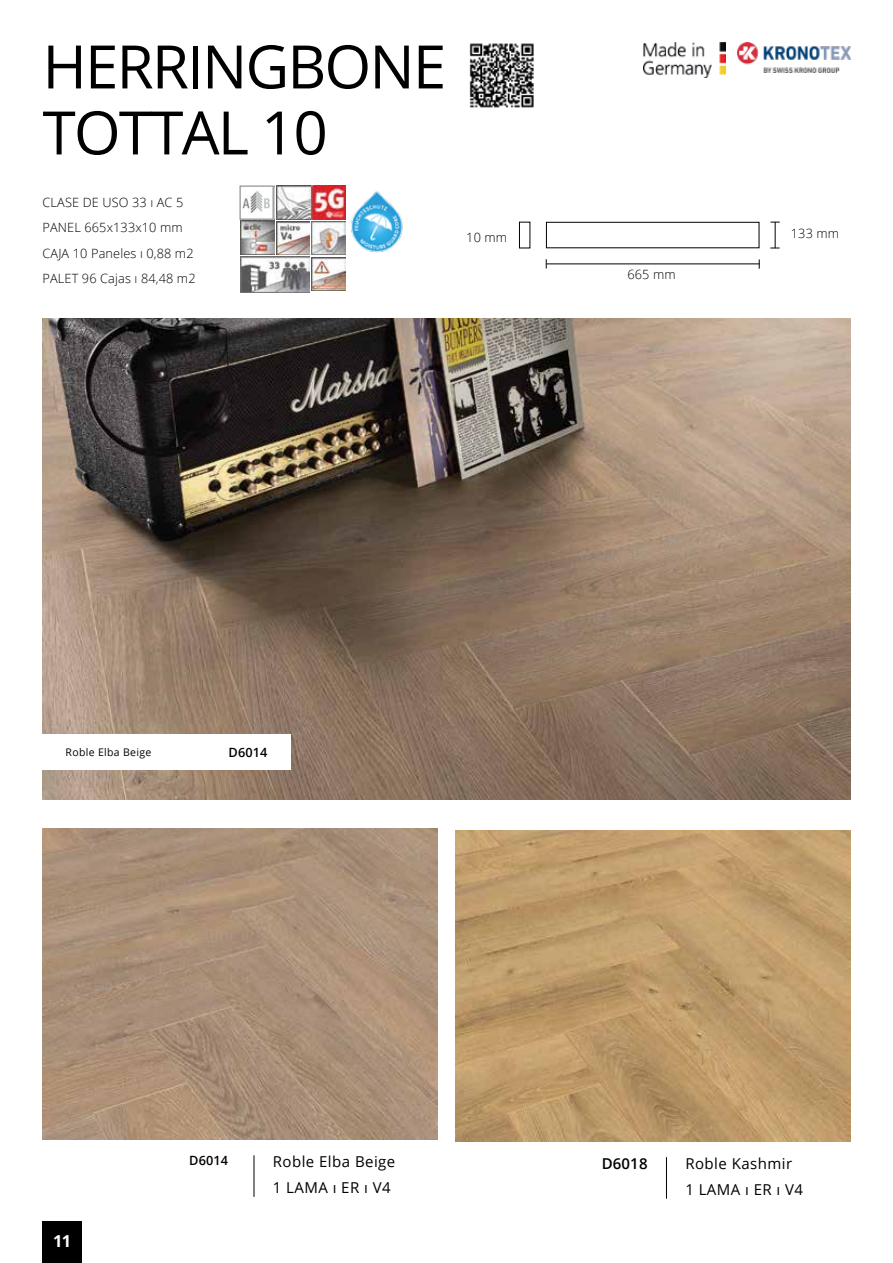
<style>
.page{position:relative;width:893px;height:1263px;background:#fff}
.page>*{position:absolute;margin:0;border:0;box-sizing:border-box;transform-origin:0 0}
.t1{font:60px/66px "Open Sans";letter-spacing:-.03em;color:#000}
.t2{font:700 16.5px "Open Sans";color:#fff}
.t3{font:15px/26.5px "Open Sans";letter-spacing:.03em;color:#000}
.t4{font:600 15px "Open Sans";letter-spacing:.01em;color:#000}
.t5{font:300 12.75px/25.2px "Open Sans";letter-spacing:.01em;color:#000}
.t6{font:600 12.75px "Open Sans";letter-spacing:.01em;color:#000}
.t7{font:10.5px "Open Sans";letter-spacing:.03em;color:#000}
</style>
<div class="page">
<img style="left:43px;top:319px;width:807px;height:480px">
<img style="left:737px;top:43px;width:113px;height:29px">
<img style="left:643px;top:43px;width:82px;height:34px">
<div style="left:43px;top:1221px;width:39px;height:42px;background:#000"></div>
<img style="left:43px;top:829px;width:395px;height:310px">
<hr style="left:254px;top:1155px;width:1px;height:42px;background:#000">
<div style="left:546px;top:222px;width:213px;height:26px;border:1px solid #000"></div>
<hr style="left:546px;top:264px;width:213px;height:1px;background:#000">
<svg style="left:770px;top:222px;width:10px;height:27px"></svg>
<div style="left:519px;top:222px;width:11px;height:26px;border:1px solid #000"></div>
<div style="left:36px;top:734px;width:255px;height:36px;background:#fff"></div>
<img style="left:455px;top:831px;width:395px;height:310px">
<hr style="left:666px;top:1157px;width:1px;height:42px;background:#000">
<img style="left:241px;top:257px;width:69px;height:35px">
<img style="left:312px;top:221px;width:33px;height:34px">
<img style="left:312px;top:257px;width:33px;height:34px">
<img style="left:240px;top:185px;width:34px;height:34px">
<img style="left:276px;top:185px;width:34px;height:34px">
<img style="left:312px;top:185px;width:33px;height:34px">
<img style="left:241px;top:221px;width:33px;height:34px">
<img style="left:276px;top:221px;width:34px;height:34px">
<img style="left:345px;top:185px;width:58px;height:70px">
<img style="left:469px;top:43px;width:65px;height:65px">
<h1 class="t1" style="left:43px;top:32px;width:405px">HERRINGBONE<br>TOTTAL 10</h1>
<p class="t5" style="left:43px;top:190px;width:155px">CLASE DE USO 33 ı AC 5<br>PANEL 665x133x10 mm<br>CAJA 10 Paneles ı 0,88 m2<br>PALET 96 Cajas ı 84,48 m2</p>
<p class="t5" style="left:466px;top:224px;width:42px">10 mm</p>
<p class="t5" style="left:791px;top:220px;width:50px">133 mm</p>
<p class="t5" style="left:627px;top:261px;width:50px">665 mm</p>
<p class="t7" style="left:66px;top:745px;width:87px">Roble Elba Beige</p>
<p class="t6" style="left:228px;top:743px;width:40px">D6014</p>
<p class="t2" style="left:53px;top:1230px;width:20px">11</p>
<p class="t6" style="left:189px;top:1152px;width:40px">D6014</p>
<p class="t3" style="left:273px;top:1148px;width:124px">Roble Elba Beige<br>1 LAMA ı ER ı V4</p>
<p class="t4" style="left:602px;top:1153px;width:47px">D6018</p>
<p class="t3" style="left:685px;top:1149px;width:119px">Roble Kashmir<br>1 LAMA ı ER ı V4</p>
</div>
